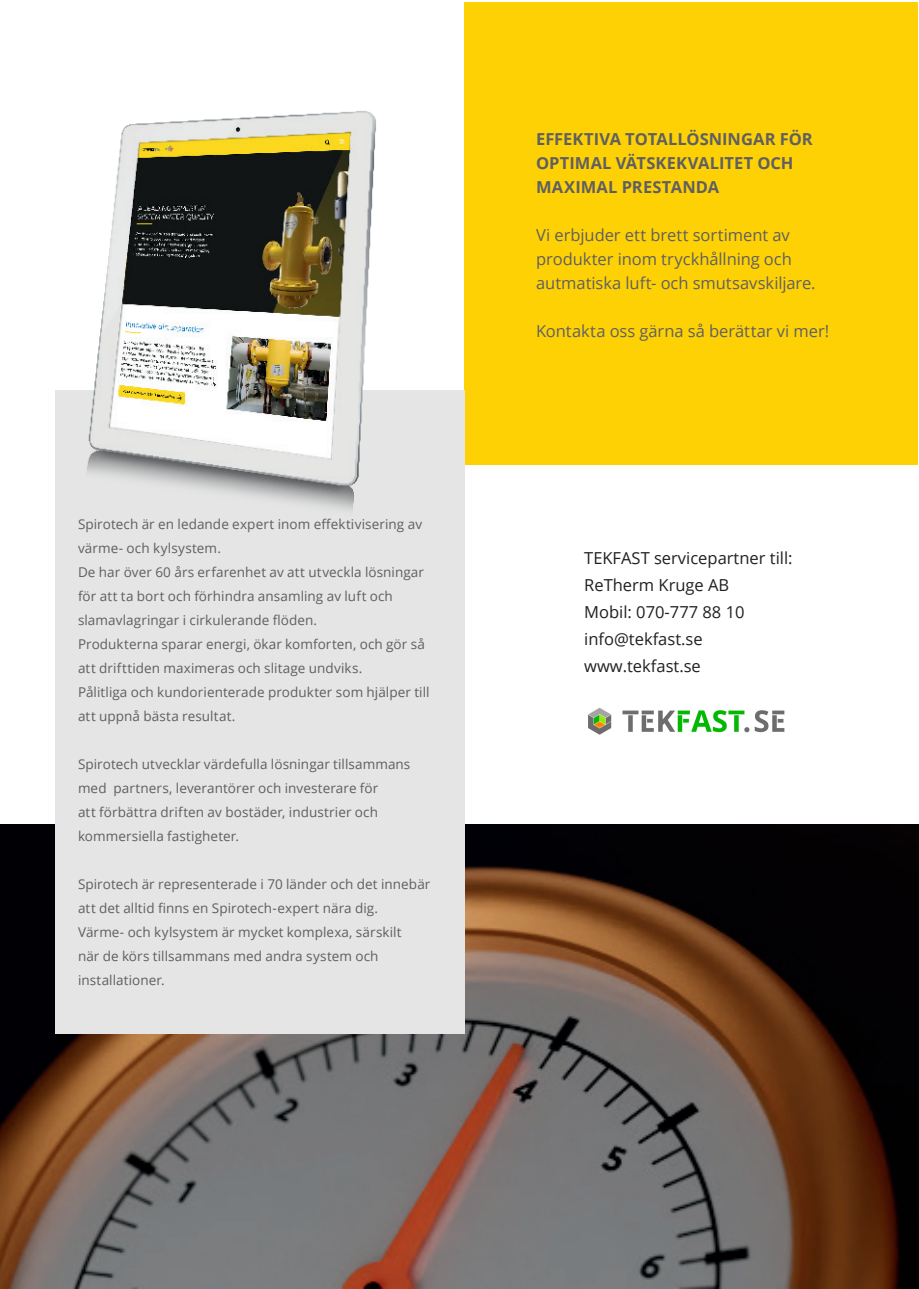
<style>
.page{position:relative;width:919px;height:1289px;background:#fff}
.page>*{position:absolute;margin:0;border:0;box-sizing:border-box;transform-origin:0 0}
.t1{font:16.5px/24px "Open Sans";letter-spacing:-.005em;color:#5f5f62}
.t2{font:16.5px/27px "Open Sans";color:#231f20}
.t3{font:700 16.5px/24px "Open Sans";letter-spacing:.005em;color:#5f5f62}
.t4{font:13.5px/24px "Open Sans";letter-spacing:.005em;color:#5f5f62}
</style>
<div class="page">
<div style="left:465px;top:2px;width:452px;height:462px;background:#fed105"></div>
<img style="left:0;top:824px;width:917px;height:464px">
<div style="left:55px;top:390px;width:410px;height:643px;background:#e4e5e4"></div>
<img style="left:87px;top:111px;width:289px;height:400px">
<img style="left:588px;top:708px;width:197px;height:27px">
<p class="t4" style="left:78px;top:512px;width:353px">Spirotech är en ledande expert inom effektivisering av värme- och kylsystem.<br>De har över 60 års erfarenhet av att utveckla lösningar för att ta bort och förhindra ansamling av luft och slamavlagringar i cirkulerande flöden.<br>Produkterna sparar energi, ökar komforten, och gör så att drifttiden maximeras och slitage undviks.<br>Pålitliga och kundorienterade produkter som hjälper till att uppnå bästa resultat.</p>
<p class="t4" style="left:78px;top:752px;width:334px">Spirotech utvecklar värdefulla lösningar tillsammans med partners, leverantörer och investerare för<br>att förbättra driften av bostäder, industrier och kommersiella fastigheter.</p>
<p class="t4" style="left:78px;top:872px;width:354px">Spirotech är representerade i 70 länder och det innebär att det alltid finns en Spirotech-expert nära dig.<br>Värme- och kylsystem är mycket komplexa, särskilt<br>när de körs tillsammans med andra system och installationer.</p>
<p class="t3" style="left:536px;top:126px;width:278px">EFFEKTIVA TOTALLÖSNINGAR FÖR<br>OPTIMAL VÄTSKEKVALITET OCH<br>MAXIMAL PRESTANDA</p>
<p class="t1" style="left:536px;top:222px;width:281px">Vi erbjuder ett brett sortiment av produkter inom tryckhållning och autmatiska luft- och smutsavskiljare.</p>
<p class="t1" style="left:536px;top:318px;width:295px">Kontakta oss gärna så berättar vi mer!</p>
<p class="t2" style="left:584px;top:543px;width:210px">TEKFAST servicepartner till:<br>ReTherm Kruge AB<br>Mobil: 070-777 88 10 info@tekfast.se www.tekfast.se</p>
</div>
